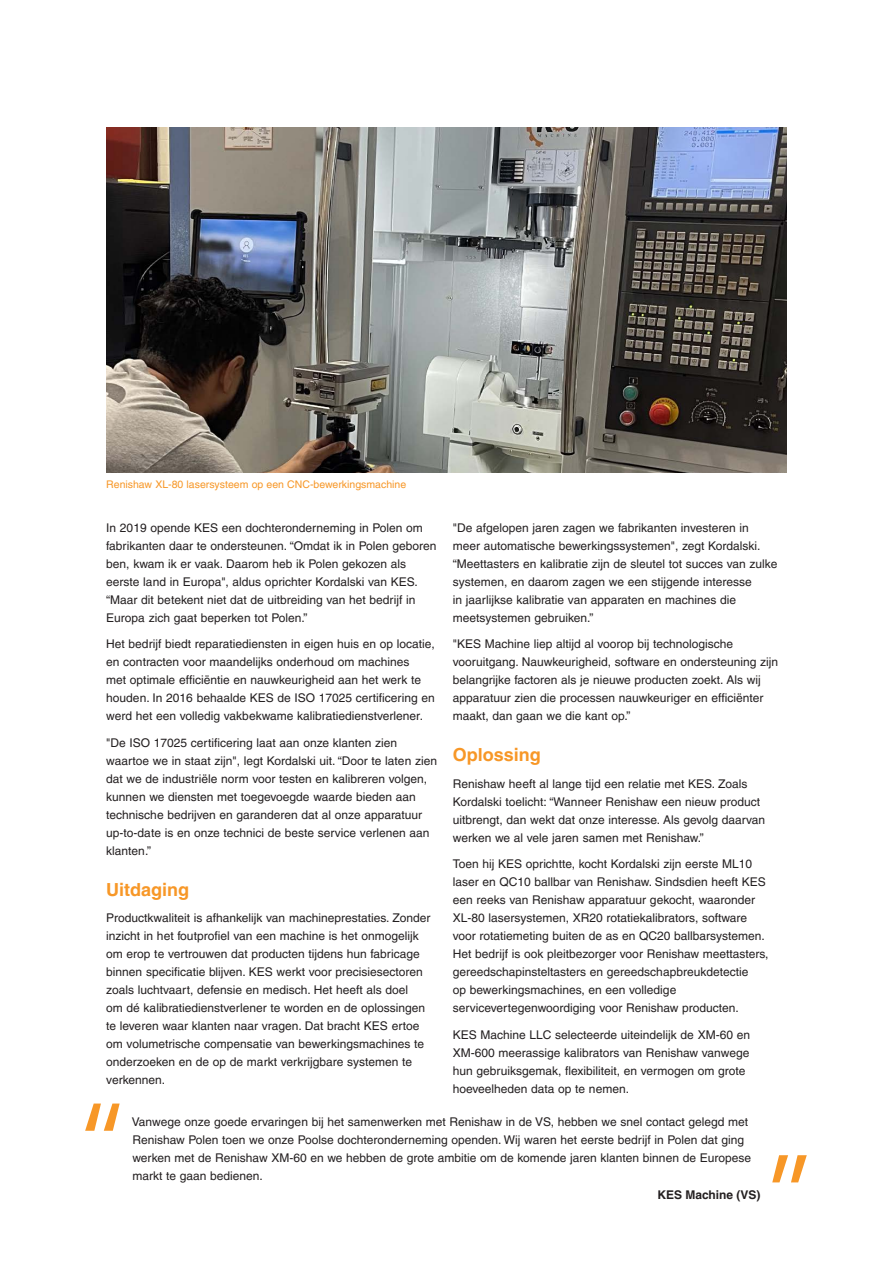
<style>
.page{position:relative;width:893px;height:1263px;background:#fff}
.page>*{position:absolute;margin:0;border:0;box-sizing:border-box;transform-origin:0 0}
.Main_body_heading_te{font:700 18px "Helvetica LT Pro";color:#f79727}
.Main_body_text_8pt{font:12px/18px "Helvetica LT Pro";color:#231f20}
.t1{font:700 12px "Helvetica LT Pro";color:#231f20}
.Caption_text_7pt{font:10.5px "Helvetica LT Pro";color:#f79727}
</style>
<div class="page">
<img style="left:106px;top:128px;width:681px;height:344px">
<svg style="left:85px;top:1103px;width:35px;height:28px"></svg>
<svg style="left:772px;top:1155px;width:35px;height:27px"></svg>
<p class="Caption_text_7pt" style="left:106px;top:478px;width:301px">Renishaw XL-80 lasersysteem op een CNC-bewerkingsmachine</p>
<p class="Main_body_text_8pt" style="left:106px;top:518px;width:332px">In 2019 opende KES een dochteronderneming in Polen om fabrikanten daar te ondersteunen. “Omdat ik in Polen geboren ben, kwam ik er vaak. Daarom heb ik Polen gekozen als eerste land in Europa", aldus oprichter Kordalski van KES. “Maar dit betekent niet dat de uitbreiding van het bedrijf in Europa zich gaat beperken tot Polen.”</p>
<p class="Main_body_text_8pt" style="left:106px;top:635px;width:330px">Het bedrijf biedt reparatiediensten in eigen huis en op locatie, en contracten voor maandelijks onderhoud om machines<br>met optimale efficiëntie en nauwkeurigheid aan het werk te houden. In 2016 behaalde KES de ISO 17025 certificering en werd het een volledig vakbekwame kalibratiedienstverlener.</p>
<p class="Main_body_text_8pt" style="left:106px;top:733px;width:332px">"De ISO 17025 certificering laat aan onze klanten zien waartoe we in staat zijn", legt Kordalski uit. “Door te laten zien dat we de industriële norm voor testen en kalibreren volgen, kunnen we diensten met toegevoegde waarde bieden aan technische bedrijven en garanderen dat al onze apparatuur up-to-date is en onze technici de beste service verlenen aan klanten.”</p>
<p class="Main_body_heading_te" style="left:106px;top:878px;width:84px">Uitdaging</p>
<p class="Main_body_text_8pt" style="left:106px;top:909px;width:326px">Productkwaliteit is afhankelijk van machineprestaties. Zonder inzicht in het foutprofiel van een machine is het onmogelijk om erop te vertrouwen dat producten tijdens hun fabricage binnen specificatie blijven. KES werkt voor precisiesectoren zoals luchtvaart, defensie en medisch. Het heeft als doel<br>om dé kalibratiedienstverlener te worden en de oplossingen te leveren waar klanten naar vragen. Dat bracht KES ertoe om volumetrische compensatie van bewerkingsmachines te onderzoeken en de op de markt verkrijgbare systemen te verkennen.</p>
<p class="Main_body_text_8pt" style="left:453px;top:518px;width:326px">"De afgelopen jaren zagen we fabrikanten investeren in meer automatische bewerkingssystemen", zegt Kordalski. “Meettasters en kalibratie zijn de sleutel tot succes van zulke systemen, en daarom zagen we een stijgende interesse<br>in jaarlijkse kalibratie van apparaten en machines die meetsystemen gebruiken.”</p>
<p class="Main_body_text_8pt" style="left:453px;top:635px;width:327px">"KES Machine liep altijd al voorop bij technologische vooruitgang. Nauwkeurigheid, software en ondersteuning zijn belangrijke factoren als je nieuwe producten zoekt. Als wij apparatuur zien die processen nauwkeuriger en efficiënter maakt, dan gaan we die kant op.”</p>
<p class="Main_body_heading_te" style="left:453px;top:744px;width:90px">Oplossing</p>
<p class="Main_body_text_8pt" style="left:453px;top:774px;width:314px">Renishaw heeft al lange tijd een relatie met KES. Zoals Kordalski toelicht: “Wanneer Renishaw een nieuw product uitbrengt, dan wekt dat onze interesse. Als gevolg daarvan werken we al vele jaren samen met Renishaw.”</p>
<p class="Main_body_text_8pt" style="left:453px;top:855px;width:317px">Toen hij KES oprichtte, kocht Kordalski zijn eerste ML10 laser en QC10 ballbar van Renishaw. Sindsdien heeft KES een reeks van Renishaw apparatuur gekocht, waaronder XL-80 lasersystemen, XR20 rotatiekalibrators, software voor rotatiemeting buiten de as en QC20 ballbarsystemen.<br>Het bedrijf is ook pleitbezorger voor Renishaw meettasters, gereedschapinsteltasters en gereedschapbreukdetectie<br>op bewerkingsmachines, en een volledige servicevertegenwoordiging voor Renishaw producten.</p>
<p class="Main_body_text_8pt" style="left:453px;top:1025px;width:299px">KES Machine LLC selecteerde uiteindelijk de XM-60 en XM-600 meerassige kalibrators van Renishaw vanwege hun gebruiksgemak, flexibiliteit, en vermogen om grote hoeveelheden data op te nemen.</p>
<p class="Main_body_text_8pt" style="left:132px;top:1112px;width:621px">Vanwege onze goede ervaringen bij het samenwerken met Renishaw in de VS, hebben we snel contact gelegd met Renishaw Polen toen we onze Poolse dochteronderneming openden. Wij waren het eerste bedrijf in Polen dat ging werken met de Renishaw XM-60 en we hebben de grote ambitie om de komende jaren klanten binnen de Europese markt te gaan bedienen.</p>
<p class="t1" style="left:657px;top:1187px;width:105px">KES Machine (VS)</p>
</div>
